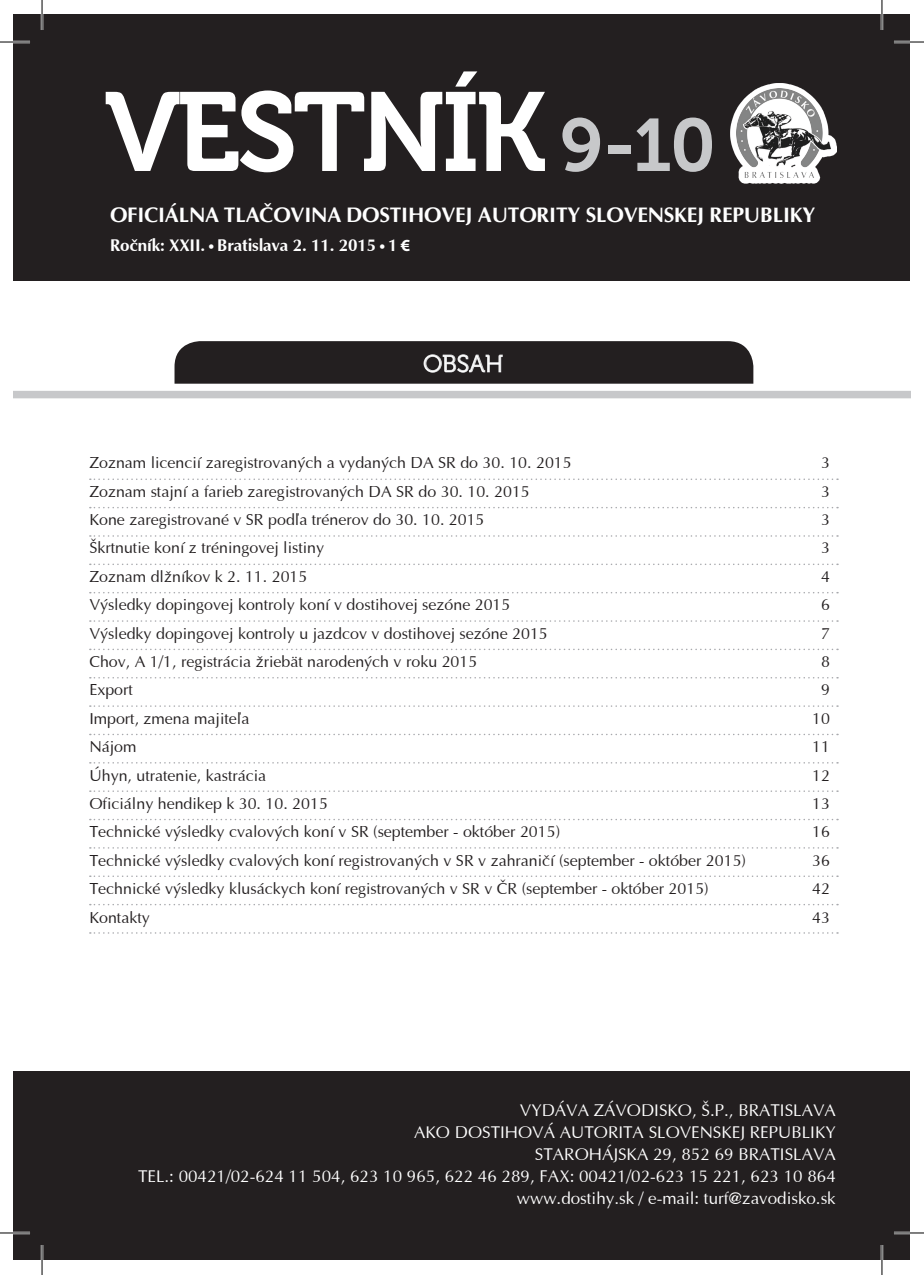
<style>
.page{position:relative;width:924px;height:1275px;background:#fff}
.page>*{position:absolute;margin:0;border:0;box-sizing:border-box;transform-origin:0 0}
.t1{font:111.4px "Museo 700";letter-spacing:-.04em;color:#fff}
.t2{font:24px "Museo 300";color:#fff}
.t3{font:700 21px "Ottawa";letter-spacing:-.01em;color:#fff}
.t4{font:17px/22px "Ottawa";color:#fff;text-align:right}
.t5{font:700 17px "Ottawa";letter-spacing:-.01em;color:#fff}
.t6{font:16px "Ottawa";color:#231f20}
.s1{font-size:74px;color:#c7c8ca}
.s2{font-family:"Myriad Pro"}
</style>
<div class="page">
<div style="left:14px;top:14px;width:895px;height:267px;background:#231f20"></div>
<svg style="left:730px;top:83px;width:106px;height:101px"></svg>
<img style="left:736px;top:89px;width:94px;height:88px">
<div style="left:14px;top:1071px;width:895px;height:188px;background:#231f20"></div>
<svg style="left:90px;top:478px;width:747px;height:2px"></svg>
<svg style="left:90px;top:507px;width:747px;height:1px"></svg>
<svg style="left:90px;top:535px;width:747px;height:2px"></svg>
<svg style="left:90px;top:563px;width:747px;height:2px"></svg>
<svg style="left:90px;top:592px;width:747px;height:1px"></svg>
<svg style="left:90px;top:620px;width:747px;height:2px"></svg>
<svg style="left:90px;top:648px;width:747px;height:2px"></svg>
<svg style="left:90px;top:677px;width:747px;height:1px"></svg>
<svg style="left:90px;top:705px;width:747px;height:2px"></svg>
<svg style="left:90px;top:733px;width:747px;height:2px"></svg>
<svg style="left:90px;top:762px;width:747px;height:1px"></svg>
<svg style="left:90px;top:790px;width:747px;height:2px"></svg>
<svg style="left:90px;top:819px;width:747px;height:1px"></svg>
<svg style="left:90px;top:847px;width:747px;height:1px"></svg>
<svg style="left:90px;top:875px;width:747px;height:2px"></svg>
<svg style="left:90px;top:904px;width:747px;height:1px"></svg>
<svg style="left:90px;top:932px;width:747px;height:1px"></svg>
<div style="left:14px;top:391px;width:895px;height:7px;background:#c7c8ca"></div>
<svg style="left:174px;top:341px;width:579px;height:43px;background:#2a2628"></svg>
<hr style="left:0;top:41px;width:30px;height:2px;background:#fff">
<hr style="left:893px;top:41px;width:30px;height:2px;background:#fff">
<hr style="left:0;top:1231px;width:30px;height:3px;background:#fff">
<hr style="left:893px;top:1231px;width:30px;height:3px;background:#fff">
<hr style="left:41px;top:0;width:2px;height:30px;background:#fff">
<hr style="left:41px;top:1245px;width:2px;height:30px;background:#fff">
<hr style="left:880px;top:0;width:2px;height:30px;background:#fff">
<hr style="left:880px;top:1245px;width:2px;height:30px;background:#fff">
<hr style="left:0;top:42px;width:30px;height:1px;background:#000">
<hr style="left:893px;top:42px;width:30px;height:1px;background:#000">
<hr style="left:0;top:1232px;width:30px;height:1px;background:#000">
<hr style="left:893px;top:1232px;width:30px;height:1px;background:#000">
<hr style="left:42px;top:0;width:1px;height:30px;background:#000">
<hr style="left:42px;top:1245px;width:1px;height:30px;background:#000">
<hr style="left:881px;top:0;width:1px;height:30px;background:#000">
<hr style="left:881px;top:1245px;width:1px;height:30px;background:#000">
<h1 class="t1" style="left:104px;top:70px;width:612px">VESTNÍK <span class="s1">9 -10</span></h1>
<h3 class="t3" style="left:110px;top:201px;width:706px">OFICIÁLNA TLAČOVINA DOSTIHOVEJ AUTORITY SLOVENSKEJ REPUBLIKY</h3>
<p class="t5" style="left:110px;top:234px;width:301px">Ročník: XXII. <span class="s2">•</span> Bratislava 2. 11. 2015 <span class="s2">•</span> 1 <span class="s2">€</span></p>
<h2 class="t2" style="left:423px;top:351px;width:81px">OBSAH</h2>
<p class="t6" style="left:89px;top:453px;width:483px">Zoznam licencií zaregistrovaných a vydaných DA SR do 30. 10. 2015</p>
<p class="t6" style="left:820px;top:453px;width:10px">3</p>
<p class="t6" style="left:89px;top:481px;width:442px">Zoznam stajní a farieb zaregistrovaných DA SR do 30. 10. 2015</p>
<p class="t6" style="left:820px;top:481px;width:10px">3</p>
<p class="t6" style="left:89px;top:510px;width:396px">Kone zaregistrované v SR podľa trénerov do 30. 10. 2015</p>
<p class="t6" style="left:820px;top:510px;width:10px">3</p>
<p class="t6" style="left:89px;top:538px;width:236px">Škrtnutie koní z tréningovej listiny</p>
<p class="t6" style="left:820px;top:538px;width:10px">3</p>
<p class="t6" style="left:89px;top:566px;width:219px">Zoznam dlžníkov k 2. 11. 2015</p>
<p class="t6" style="left:820px;top:566px;width:10px">4</p>
<p class="t6" style="left:89px;top:595px;width:422px">Výsledky dopingovej kontroly koní v dostihovej sezóne 2015</p>
<p class="t6" style="left:820px;top:595px;width:10px">6</p>
<p class="t6" style="left:89px;top:623px;width:460px">Výsledky dopingovej kontroly u jazdcov v dostihovej sezóne 2015</p>
<p class="t6" style="left:820px;top:623px;width:10px">7</p>
<p class="t6" style="left:89px;top:652px;width:389px">Chov, A 1/1, registrácia žriebät narodených v roku 2015</p>
<p class="t6" style="left:820px;top:652px;width:10px">8</p>
<p class="t6" style="left:89px;top:680px;width:45px">Export</p>
<p class="t6" style="left:820px;top:680px;width:10px">9</p>
<p class="t6" style="left:89px;top:708px;width:161px">Import, zmena majiteľa</p>
<p class="t6" style="left:811px;top:708px;width:19px">10</p>
<p class="t6" style="left:89px;top:737px;width:49px">Nájom</p>
<p class="t6" style="left:811px;top:737px;width:19px">11</p>
<p class="t6" style="left:89px;top:765px;width:178px">Úhyn, utratenie, kastrácia</p>
<p class="t6" style="left:811px;top:765px;width:19px">12</p>
<p class="t6" style="left:89px;top:794px;width:240px">Oficiálny hendikep k 30. 10. 2015</p>
<p class="t6" style="left:811px;top:794px;width:19px">13</p>
<p class="t6" style="left:89px;top:822px;width:472px">Technické výsledky cvalových koní v SR (september - október 2015)</p>
<p class="t6" style="left:811px;top:822px;width:19px">16</p>
<p class="t6" style="left:89px;top:850px;width:658px">Technické výsledky cvalových koní registrovaných v SR v zahraničí (september - október 2015)</p>
<p class="t6" style="left:811px;top:850px;width:19px">36</p>
<p class="t6" style="left:89px;top:879px;width:620px">Technické výsledky klusáckych koní registrovaných v SR v ČR (september - október 2015)</p>
<p class="t6" style="left:811px;top:879px;width:19px">42</p>
<p class="t6" style="left:89px;top:907px;width:62px">Kontakty</p>
<p class="t6" style="left:811px;top:907px;width:19px">43</p>
<p class="t4" style="left:138px;top:1099px;width:699px">VYDÁVA ZÁVODISKO, Š.P., BRATISLAVA<br>AKO DOSTIHOVÁ AUTORITA SLOVENSKEJ REPUBLIKY<br>STAROHÁJSKA 29, 852 69 BRATISLAVA<br>TEL.: 00421/02-624 11 504, 623 10 965, 622 46 289, FAX: 00421/02-623 15 221, 623 10 864 www.dostihy.sk / e-mail: turf@zavodisko.sk</p>
</div>
